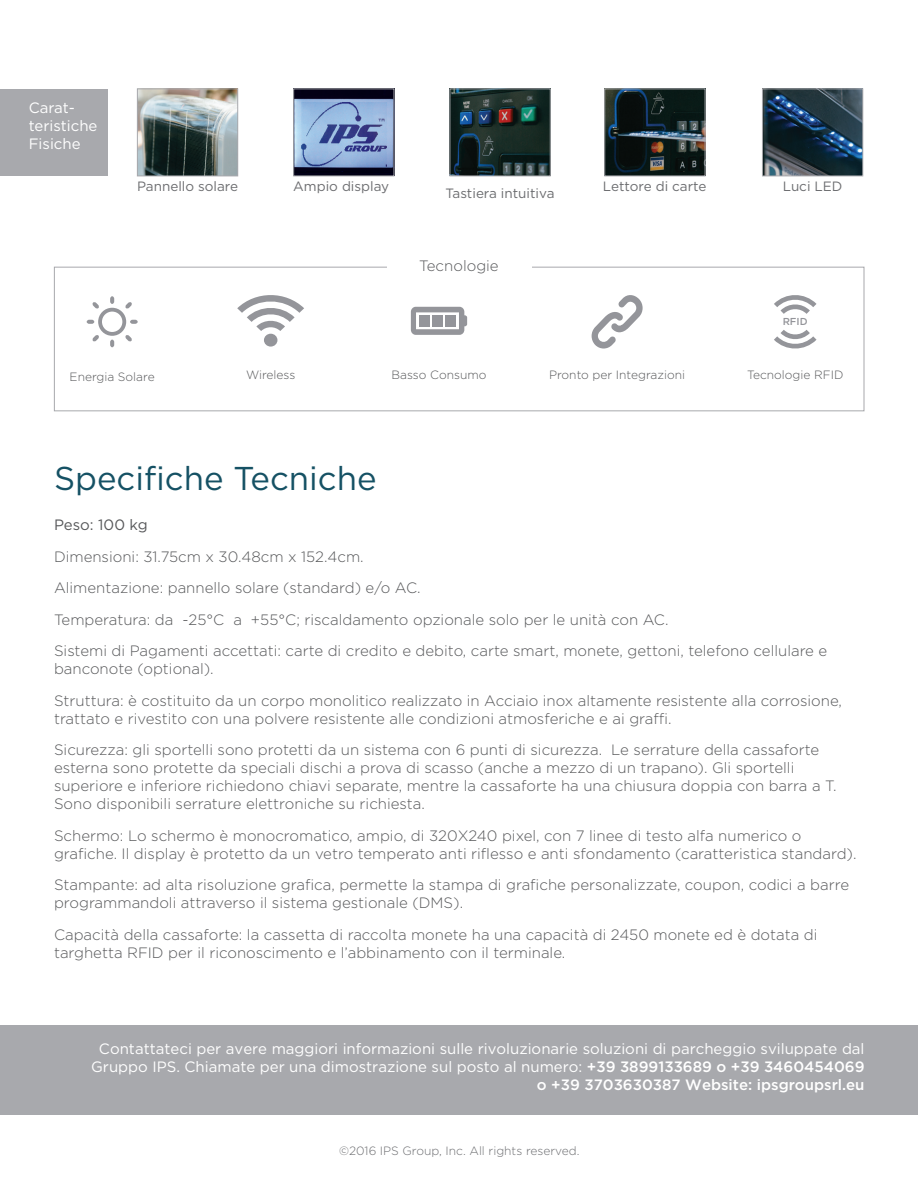
<style>
.page{position:relative;width:918px;height:1188px;background:#fff}
.page>*{position:absolute;margin:0;border:0;box-sizing:border-box;transform-origin:0 0}
.t1{font:33px "Gotham";color:#155164}
.t2{font:300 15px/31.5px "Gotham";color:#57585a}
.t3{font:15px/18.3px "Gotham";color:#fff;text-align:right}
.t4{font:15px "Gotham";color:#57585a}
.t5{font:13.5px "Gotham";color:#6c6d70}
.t6{font:300 12px "Gotham";color:#57585a}
.t7{font:300 12px "Gotham";color:#6c6d70}
.t8{font:500 10.05px "Gotham";color:#94959a}
.s1{font-weight:500}
</style>
<div class="page">
<div style="left:0;top:1025px;width:918px;height:90px;background:#a8a9ad"></div>
<svg style="left:87px;top:296px;width:51px;height:51px"></svg>
<svg style="left:237px;top:295px;width:67px;height:52px"></svg>
<svg style="left:411px;top:307px;width:56px;height:28px"></svg>
<div style="left:446px;top:315px;width:10px;height:11px;background:#94959a"></div>
<svg style="left:592px;top:295px;width:51px;height:54px"></svg>
<svg style="left:774px;top:295px;width:43px;height:19px"></svg>
<svg style="left:774px;top:330px;width:43px;height:19px"></svg>
<div style="left:54px;top:267px;width:810px;height:144px;border:1px solid #a8a9ad"></div>
<div style="left:387px;top:253px;width:144px;height:26px;background:#fff"></div>
<div style="left:0;top:89px;width:107px;height:87px;background:#a8a9ad"></div>
<img style="left:139px;top:90px;width:97px;height:84px">
<div style="left:137px;top:88px;width:101px;height:88px;border:1px solid #a8a9ad"></div>
<img style="left:295px;top:90px;width:97px;height:84px">
<div style="left:293px;top:88px;width:101px;height:88px;border:1px solid #a8a9ad"></div>
<img style="left:606px;top:90px;width:97px;height:84px">
<div style="left:604px;top:88px;width:101px;height:88px;border:1px solid #a8a9ad"></div>
<img style="left:764px;top:90px;width:97px;height:84px">
<div style="left:762px;top:88px;width:101px;height:88px;border:1px solid #a8a9ad"></div>
<img style="left:452px;top:90px;width:97px;height:84px">
<div style="left:450px;top:88px;width:101px;height:88px;border:1px solid #a8a9ad"></div>
<p class="t3" style="left:29px;top:99px;width:70px;text-align:left">Carat&shy;teristiche<br>Fisiche</p>
<p class="t5" style="left:137px;top:177px;width:103px">Pannello solare</p>
<p class="t5" style="left:293px;top:177px;width:98px">Ampio display</p>
<p class="t5" style="left:603px;top:177px;width:105px">Lettore di carte</p>
<p class="t5" style="left:783px;top:177px;width:61px">Luci LED</p>
<p class="t5" style="left:446px;top:184px;width:110px">Tastiera intuitiva</p>
<p class="t2" style="left:419px;top:250px;width:81px">Tecnologie</p>
<p class="t8" style="left:783px;top:315px;width:27px">RFID</p>
<p class="t6" style="left:70px;top:369px;width:87px">Energia Solare</p>
<p class="t6" style="left:246px;top:368px;width:51px">Wireless</p>
<p class="t6" style="left:392px;top:368px;width:96px">Basso Consumo</p>
<p class="t6" style="left:549px;top:368px;width:137px">Pronto per Integrazioni</p>
<p class="t6" style="left:747px;top:368px;width:98px">Tecnologie RFID</p>
<h1 class="t1" style="left:54px;top:458px;width:324px">Specifiche Tecniche</h1>
<p class="t4" style="left:54px;top:515px;width:95px">Peso: 100 kg</p>
<p class="t2" style="left:54px;top:540px;width:775px">Dimensioni: 31.75cm x 30.48cm x 152.4cm.<br>Alimentazione: pannello solare (standard) e/o AC.<br>Temperatura: da -25°C a +55°C; riscaldamento opzionale solo per le unità con AC.<br>Sistemi di Pagamenti accettati: carte di credito e debito, carte smart, monete, gettoni, telefono cellulare e</p>
<p class="t2" style="left:54px;top:653px;width:790px">banconote (optional).<br>Struttura: è costituito da un corpo monolitico realizzato in Acciaio inox altamente resistente alla corrosione,</p>
<p class="t2" style="left:54px;top:702px;width:767px">trattato e rivestito con una polvere resistente alle condizioni atmosferiche e ai graffi.<br>Sicurezza: gli sportelli sono protetti da un sistema con 6 punti di sicurezza. Le serrature della cassaforte</p>
<p class="t2" style="left:54px;top:758px;width:784px;line-height:18px">esterna sono protette da speciali dischi a prova di scasso (anche a mezzo di un trapano). Gli sportelli superiore e inferiore richiedono chiavi separate, mentre la cassaforte ha una chiusura doppia con barra a T.<br>Sono disponibili serrature elettroniche su richiesta.</p>
<p class="t2" style="left:54px;top:826px;width:804px;line-height:18px">Schermo: Lo schermo è monocromatico, ampio, di 320X240 pixel, con 7 linee di testo alfa numerico o grafiche. Il display è protetto da un vetro temperato anti riflesso e anti sfondamento (caratteristica standard).</p>
<p class="t2" style="left:54px;top:875px;width:797px;line-height:18px">Stampante: ad alta risoluzione grafica, permette la stampa di grafiche personalizzate, coupon, codici a barre programmandoli attraverso il sistema gestionale (DMS).</p>
<p class="t2" style="left:54px;top:925px;width:765px;line-height:18px">Capacità della cassaforte: la cassetta di raccolta monete ha una capacità di 2450 monete ed è dotata di targhetta RFID per il riconoscimento e l’abbinamento con il terminale.</p>
<p class="t3" style="left:91px;top:1039px;width:775px">Contattateci per avere maggiori informazioni sulle rivoluzionarie soluzioni di parcheggio sviluppate dal<br>Gruppo IPS. Chiamate per una dimostrazione sul posto al numero: <span class="s1">+39 3899133689 o +39 3460454069 o +39 3703630387 Website: ipsgroupsrl.eu</span></p>
<p class="t7" style="left:339px;top:1143px;width:242px">©2016 IPS Group, Inc. All rights reserved.</p>
</div>
